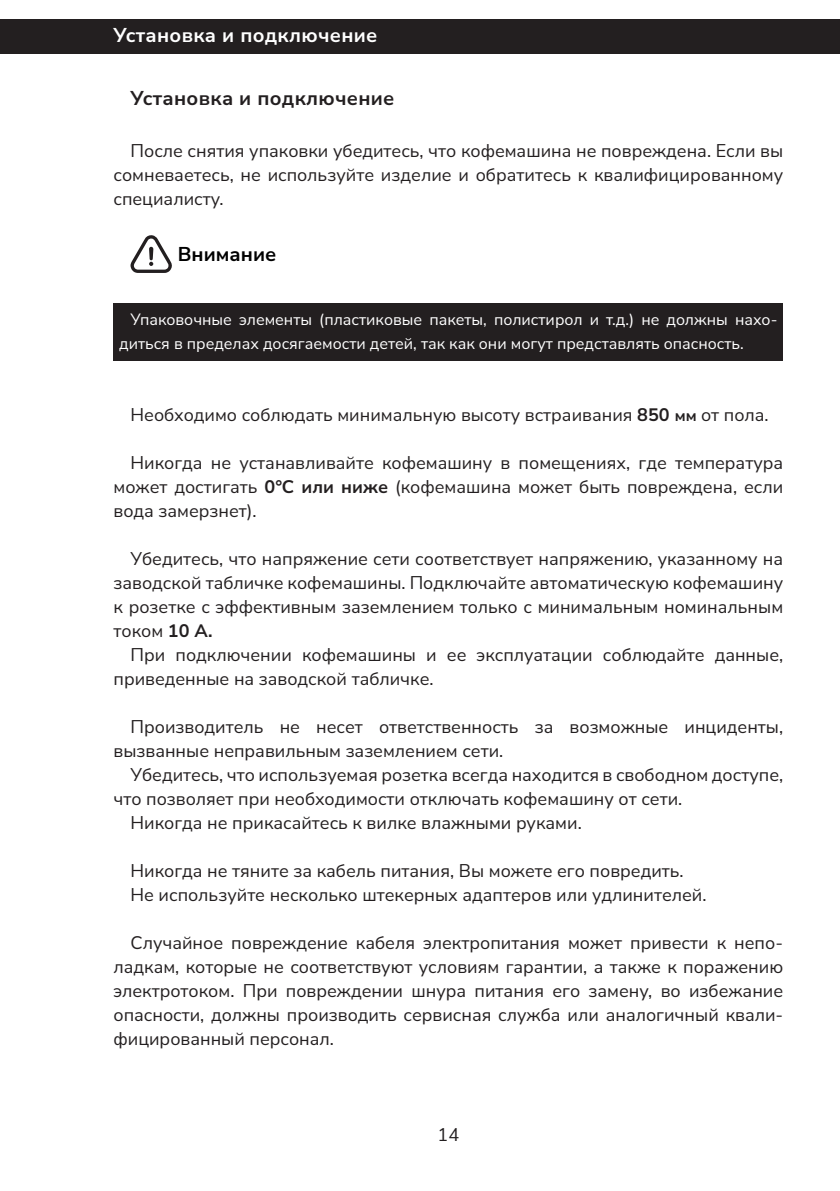
<style>
.page{position:relative;width:840px;height:1191px;background:#fff}
.page>*{position:absolute;margin:0;border:0;box-sizing:border-box;transform-origin:0 0}
.Колонтитул_Верх{font:700 20px "Nunito Sans";letter-spacing:.015em;color:#fff}
.Заголовок_1{font:700 20px "Nunito Sans";letter-spacing:.015em;color:#231f20}
.Внимание{font:700 20px "Nunito Sans";color:#000}
.Основной{font:18px/24px "Nunito Sans";color:#231f20;text-align:justify}
.Основной_Черный_Вниман{font:16px/24px "Nunito Sans";color:#fff}
.s1{font-weight:700}
.s2{font-weight:700;font-size:16px}
</style>
<div class="page">
<div style="left:0;top:19px;width:839px;height:35px;background:#231f20"></div>
<div style="left:113px;top:303px;width:669px;height:57px;background:#231f20"></div>
<svg style="left:130px;top:235px;width:42px;height:38px"></svg>
<p class="Колонтитул_Верх" style="left:113px;top:21px;width:265px">Установка и подключение</p>
<p class="Заголовок_1" style="left:130px;top:84px;width:265px">Установка и подключение</p>
<p class="Основной" style="left:113px;top:138px;width:670px;text-indent:17px">После снятия упаковки убедитесь, что кофемашина не повреждена. Если вы сомневаетесь, не используйте изделие и обратитесь к квалифицированному специалисту.</p>
<p class="Внимание" style="left:178px;top:240px;width:100px">Внимание</p>
<p class="Основной_Черный_Вниман" style="left:119px;top:307px;width:659px;text-indent:11px">Упаковочные элементы (пластиковые пакеты, полистирол и т.д.) не должны нахо&shy;диться в пределах досягаемости детей, так как они могут представлять опасность.</p>
<p class="Основной" style="left:130px;top:402px;width:639px">Необходимо соблюдать минимальную высоту встраивания <span class="s1">850</span> <span class="s2">мм</span> от пола.</p>
<p class="Основной" style="left:113px;top:450px;width:670px;text-indent:17px">Никогда не устанавливайте кофемашину в помещениях, где температура может достигать <span class="s1">0°C или ниже</span> (кофемашина может быть повреждена, если вода замерзнет).</p>
<p class="Основной" style="left:113px;top:546px;width:670px;text-indent:17px">Убедитесь, что напряжение сети соответствует напряжению, указанному на заводской табличке кофемашины. Подключайте автоматическую кофемашину к розетке с эффективным заземлением только с минимальным номинальным током <span class="s1">10 А.</span></p>
<p class="Основной" style="left:113px;top:642px;width:670px;text-indent:17px">При подключении кофемашины и ее эксплуатации соблюдайте данные, приведенные на заводской табличке.</p>
<p class="Основной" style="left:113px;top:714px;width:670px;text-indent:17px">Производитель не несет ответственность за возможные инциденты, вызванные неправильным заземлением сети.</p>
<p class="Основной" style="left:113px;top:762px;width:670px;text-indent:17px">Убедитесь, что используемая розетка всегда находится в свободном доступе, что позволяет при необходимости отключать кофемашину от сети.</p>
<p class="Основной" style="left:130px;top:810px;width:452px">Никогда не прикасайтесь к вилке влажными руками.</p>
<p class="Основной" style="left:130px;top:858px;width:554px">Никогда не тяните за кабель питания, Вы можете его повредить.</p>
<p class="Основной" style="left:130px;top:882px;width:577px">Не используйте несколько штекерных адаптеров или удлинителей.</p>
<p class="Основной" style="left:113px;top:930px;width:670px;text-indent:17px">Случайное повреждение кабеля электропитания может привести к непо&shy;ладкам, которые не соответствуют условиям гарантии, а также к поражению электротоком. При повреждении шнура питания его замену, во избежание опасности, должны производить сервисная служба или аналогичный квали&shy;фицированный персонал.</p>
<p class="Основной" style="left:437px;top:1122px;width:23px">14</p>
</div>
